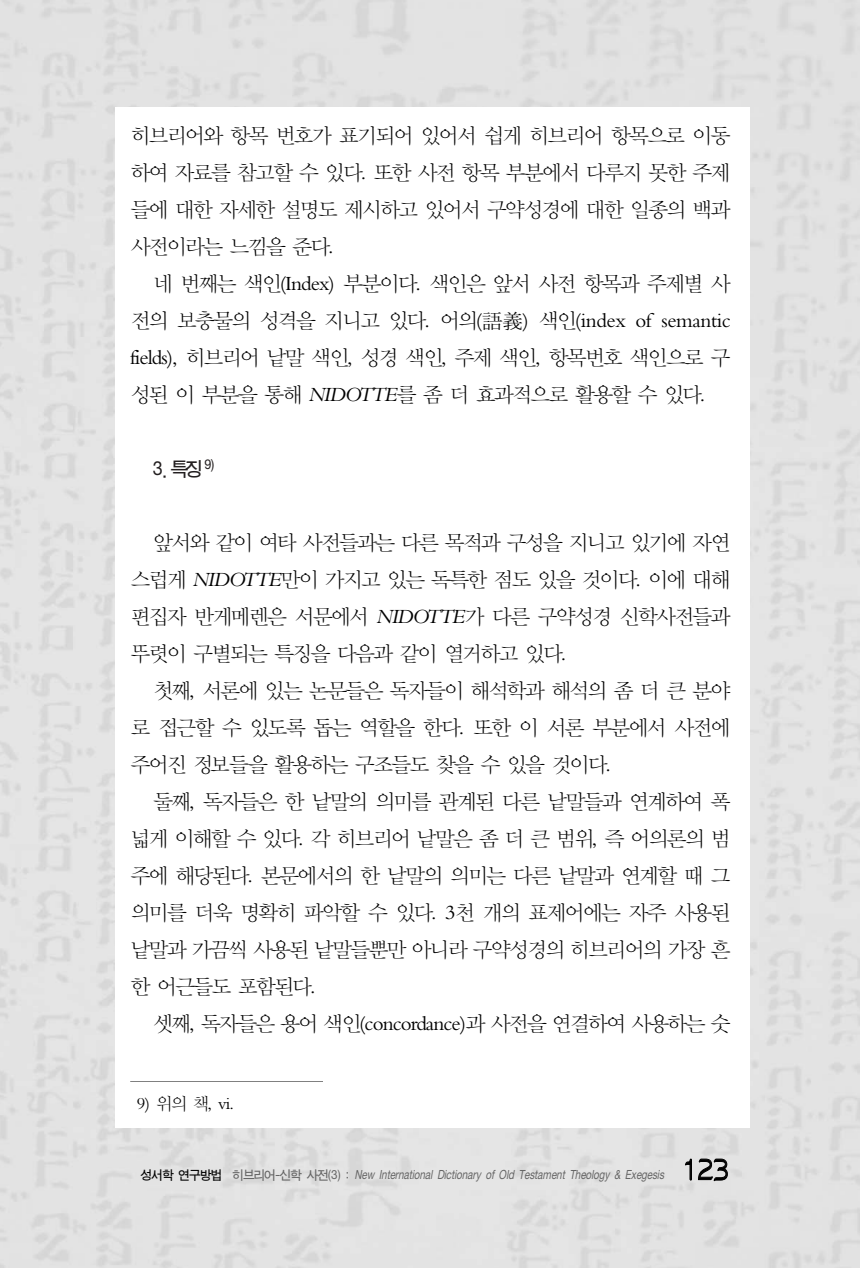
<style>
.page{position:relative;width:860px;height:1268px;background:#e6e6e6}
.page>*{position:absolute;margin:0;border:0;box-sizing:border-box;transform-origin:0 0}
.t1{font:21px/37px "Y Mj O11";letter-spacing:-.135em;color:#000;text-align:justify}
.t2{font:20px "Sand Tg";color:#231f20}
.t3{font:17.4px "Bembo";color:#000}
.t4{font:italic 13px "Sand Tg";color:#666;scale:.85 1}
.s1{font-family:"Bembo"}
.s2{font-family:"Bembo";font-style:italic}
.s3{font-family:"Y Mj O11"}
.s4{font-style:normal;color:#000}
.s5{font-style:normal}
.s6{font-family:"HY Bu Dle";font-weight:500;font-style:normal;font-size:28px;color:#000}
</style>
<div class="page">
<div style="left:115px;top:108px;width:635px;height:1020px;background:#fff"></div>
<hr style="left:130px;top:1081px;width:193px;height:1px;background:#808080">
<p class="t1" style="left:130px;top:118px;width:602px">히브리어와 항목 번호가 표기되어 있어서 쉽게 히브리어 항목으로 이동 하여 자료를 참고할 수 있다<span class="s1">.</span> 또한 사전 항목 부분에서 다루지 못한 주제 들에 대한 자세한 설명도 제시하고 있어서 구약성경에 대한 일종의 백과 사전이라는 느낌을 준다<span class="s1">.</span></p>
<p class="t1" style="left:130px;top:266px;width:602px;text-indent:23px">네 번째는 색인<span class="s1">(Index)</span> 부분이다<span class="s1">.</span> 색인은 앞서 사전 항목과 주제별 사 전의 보충물의 성격을 지니고 있다<span class="s1">.</span> 어의<span class="s1">(</span>語義<span class="s1">)</span> 색인<span class="s1">(index of semantic fields),</span> 히브리어 낱말 색인<span class="s1">,</span> 성경 색인<span class="s1">,</span> 주제 색인<span class="s1">,</span> 항목번호 색인으로 구 성된 이 부분을 통해 <span class="s2">NIDOTTE</span>를 좀 더 효과적으로 활용할 수 있다<span class="s1">.</span></p>
<p class="t2" style="left:153px;top:459px;width:63px">3. 특징<sup>9)</sup></p>
<p class="t1" style="left:130px;top:525px;width:603px;text-indent:23px">앞서와 같이 여타 사전들과는 다른 목적과 구성을 지니고 있기에 자연 스럽게 <span class="s2">NIDOTTE</span>만이 가지고 있는 독특한 점도 있을 것이다<span class="s1">.</span> 이에 대해 편집자 반게메렌은 서문에서 <span class="s2">NIDOTTE</span>가 다른 구약성경 신학사전들과 뚜렷이 구별되는 특징을 다음과 같이 열거하고 있다<span class="s1">.</span></p>
<p class="t1" style="left:130px;top:673px;width:602px;text-indent:23px">첫째<span class="s1">,</span> 서론에 있는 논문들은 독자들이 해석학과 해석의 좀 더 큰 분야 로 접근할 수 있도록 돕는 역할을 한다<span class="s1">.</span> 또한 이 서론 부분에서 사전에 주어진 정보들을 활용하는 구조들도 찾을 수 있을 것이다<span class="s1">.</span></p>
<p class="t1" style="left:130px;top:784px;width:602px;text-indent:23px">둘째<span class="s1">,</span> 독자들은 한 낱말의 의미를 관계된 다른 낱말들과 연계하여 폭 넓게 이해할 수 있다<span class="s1">.</span> 각 히브리어 낱말은 좀 더 큰 범위<span class="s1">,</span> 즉 어의론의 범 주에 해당된다<span class="s1">.</span> 본문에서의 한 낱말의 의미는 다른 낱말과 연계할 때 그 의미를 더욱 명확히 파악할 수 있다<span class="s1">. 3</span>천 개의 표제어에는 자주 사용된 낱말과 가끔씩 사용된 낱말들뿐만 아니라 구약성경의 히브리어의 가장 흔 한 어근들도 포함된다<span class="s1">.</span></p>
<p class="t1" style="left:153px;top:1006px;width:580px">셋째<span class="s1">,</span> 독자들은 용어 색인<span class="s1">(concordance)</span>과 사전을 연결하여 사용하는 숫</p>
<p class="t3" style="left:137px;top:1097px;width:99px">9) <span class="s3">위의 책</span>, vi.</p>
<p class="t4" style="left:141px;top:1170px;width:695px"><span class="s4">성서학 연구방법</span> <span class="s5">히브리어- 신학 사전( 3 ) :</span> New International Dictionary of Old Testament Theology &amp; Exegesis <span class="s6">123</span></p>
</div>
